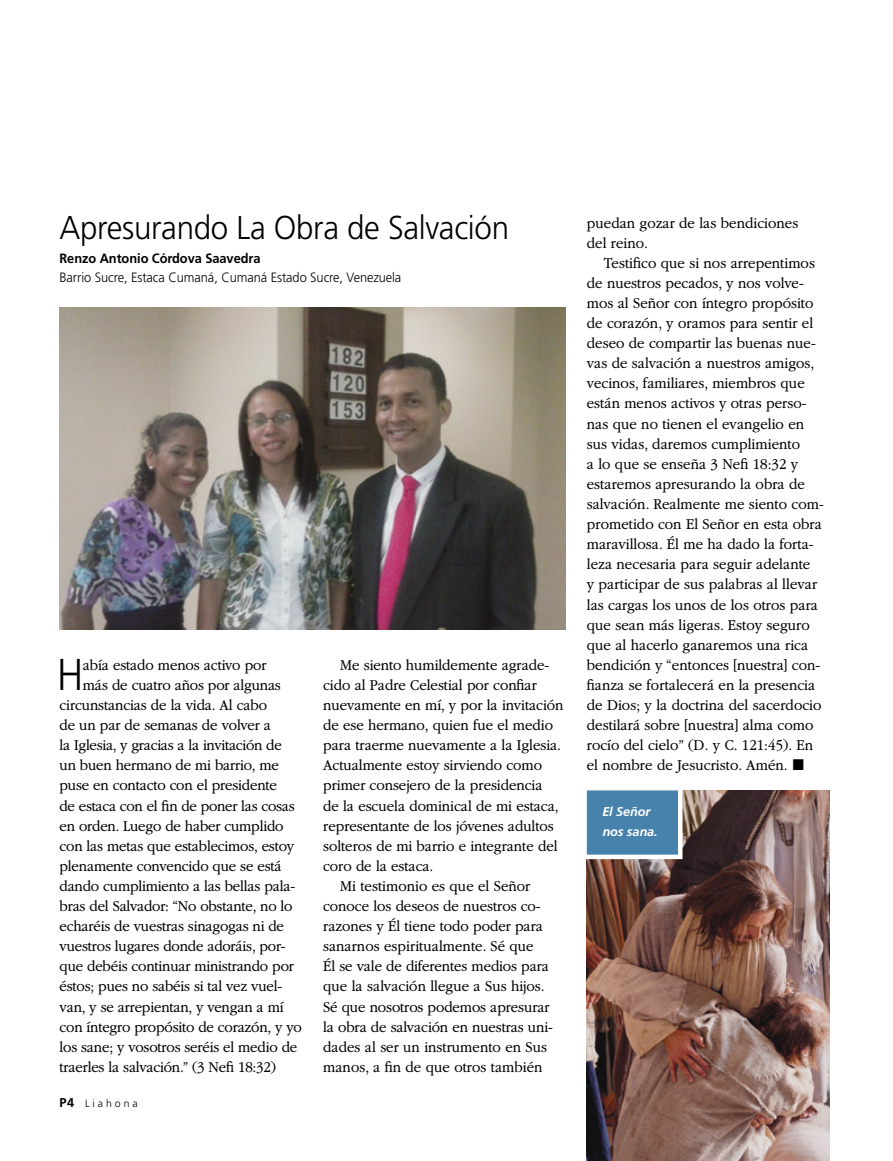
<style>
.page{position:relative;width:893px;height:1161px;background:#fff}
.page>*{position:absolute;margin:0;border:0;box-sizing:border-box;transform-origin:0 0}
.ARTCL_para_first_NEW{font:300 44.55px "Frutigerlds Lat";color:#000;scale:.88 1}
.ARTCL_title_NEWS{font:300 33px "Frutigerlds Lat";letter-spacing:-.01em;color:#000;scale:.95 1}
.ARTCL_para_NEWS{font:300 15.75px/20.1px "Garamondlds Lat Plus";color:#000;scale:.95 1}
.ARTCL_para_first_NEW-2{font:300 15.75px "Garamondlds Lat Plus";letter-spacing:-.015em;color:#000;scale:.95 1}
.ARTCL-BY_para{font:300 13.5px "Frutigerlds Lat";letter-spacing:-.005em;color:#000;scale:.95 1}
.ARTCL-BY_para_first{font:700 13.5px "Frutigerlds Lat";letter-spacing:-.005em;color:#000;scale:.95 1}
.FIGimg_CAP_para_NEWS{font:italic 700 12.75px/20.2px "Frutigerlds Lat";letter-spacing:-.01em;color:#fff}
.t1{font:300 10.5px "Frutigerlds Lat";letter-spacing:.28em;color:#000}
.s1{font-weight:700;font-size:12.75px}
</style>
<div class="page">
<img style="left:60px;top:308px;width:506px;height:322px">
<img style="left:587px;top:790px;width:242px;height:371px">
<div style="left:582px;top:786px;width:100px;height:73px;background:#4782ad;border:4px solid #fff"></div>
<p class="ARTCL_title_NEWS" style="left:60px;top:204px;width:475px">Apresurando La Obra de Salvación</p>
<p class="ARTCL-BY_para_first" style="left:60px;top:248px;width:213px">Renzo Antonio Córdova Saavedra</p>
<p class="ARTCL-BY_para" style="left:60px;top:267px;width:361px">Barrio Sucre, Estaca Cumaná, Cumaná Estado Sucre, Venezuela</p>
<p class="ARTCL_para_first_NEW" style="left:57px;top:642px;width:31px">H</p>
<p class="ARTCL_para_first_NEW-2" style="left:83px;top:653px;width:195px">abía estado menos activo por</p>
<p class="ARTCL_para_first_NEW-2" style="left:83px;top:673px;width:210px">más de cuatro años por algunas</p>
<p class="ARTCL_para_first_NEW-2" style="left:60px;top:694px;width:220px">circunstancias de la vida. Al cabo</p>
<p class="ARTCL_para_first_NEW-2" style="left:60px;top:714px;width:224px">de un par de semanas de volver a</p>
<p class="ARTCL_para_first_NEW-2" style="left:60px;top:734px;width:235px">la Iglesia, y gracias a la invitación de</p>
<p class="ARTCL_para_first_NEW-2" style="left:60px;top:754px;width:232px">un buen hermano de mi barrio, me</p>
<p class="ARTCL_para_first_NEW-2" style="left:60px;top:774px;width:230px">puse en contacto con el presidente</p>
<p class="ARTCL_para_first_NEW-2" style="left:60px;top:794px;width:249px">de estaca con el fin de poner las cosas</p>
<p class="ARTCL_para_first_NEW-2" style="left:60px;top:814px;width:237px">en orden. Luego de haber cumplido</p>
<p class="ARTCL_para_first_NEW-2" style="left:60px;top:834px;width:249px">con las metas que establecimos, estoy</p>
<p class="ARTCL_para_first_NEW-2" style="left:60px;top:854px;width:235px">plenamente convencido que se está</p>
<p class="ARTCL_para_first_NEW-2" style="left:60px;top:874px;width:250px">dando cumplimiento a las bellas pala-</p>
<p class="ARTCL_para_first_NEW-2" style="left:60px;top:895px;width:247px">bras del Salvador: “No obstante, no lo</p>
<p class="ARTCL_para_first_NEW-2" style="left:60px;top:915px;width:238px">echaréis de vuestras sinagogas ni de</p>
<p class="ARTCL_para_first_NEW-2" style="left:60px;top:935px;width:239px">vuestros lugares donde adoráis, por-</p>
<p class="ARTCL_para_first_NEW-2" style="left:60px;top:955px;width:248px">que debéis continuar ministrando por</p>
<p class="ARTCL_para_first_NEW-2" style="left:60px;top:975px;width:236px">éstos; pues no sabéis si tal vez vuel-</p>
<p class="ARTCL_para_first_NEW-2" style="left:60px;top:995px;width:237px">van, y se arrepientan, y vengan a mí</p>
<p class="ARTCL_para_first_NEW-2" style="left:60px;top:1015px;width:257px">con íntegro propósito de corazón, y yo</p>
<p class="ARTCL_para_first_NEW-2" style="left:60px;top:1035px;width:252px">los sane; y vosotros seréis el medio de</p>
<p class="ARTCL_para_first_NEW-2" style="left:60px;top:1055px;width:230px">traerles la salvación.” (3 Nefi 18:32)</p>
<p class="t1" style="left:60px;top:1095px;width:80px"><span class="s1">P4</span> Liahona</p>
<p class="ARTCL_para_NEWS" style="left:323px;top:654px;width:254px;text-indent:17px">Me siento humildemente agrade&shy;cido al Padre Celestial por confiar nuevamente en mí, y por la invitación de ese hermano, quien fue el medio para traerme nuevamente a la Iglesia.<br>Actualmente estoy sirviendo como primer consejero de la presidencia<br>de la escuela dominical de mi estaca, representante de los jóvenes adultos solteros de mi barrio e integrante del coro de la estaca.</p>
<p class="ARTCL_para_NEWS" style="left:323px;top:876px;width:243px;text-indent:17px">Mi testimonio es que el Señor conoce los deseos de nuestros co&shy;razones y Él tiene todo poder para sanarnos espiritualmente. Sé que<br>Él se vale de diferentes medios para que la salvación llegue a Sus hijos.<br>Sé que nosotros podemos apresurar la obra de salvación en nuestras uni&shy;dades al ser un instrumento en Sus manos, a fin de que otros también</p>
<p class="ARTCL_para_NEWS" style="left:587px;top:212px;width:224px">puedan gozar de las bendiciones del reino.</p>
<p class="ARTCL_para_NEWS" style="left:587px;top:252px;width:251px;text-indent:17px">Testifico que si nos arrepentimos de nuestros pecados, y nos volve&shy;mos al Señor con íntegro propósito de corazón, y oramos para sentir el deseo de compartir las buenas nue&shy;vas de salvación a nuestros amigos, vecinos, familiares, miembros que están menos activos y otras perso&shy;nas que no tienen el evangelio en sus vidas, daremos cumplimiento<br>a lo que se enseña 3 Nefi 18:32 y estaremos apresurando la obra de salvación. Realmente me siento com&shy;prometido con El Señor en esta obra maravillosa. Él me ha dado la forta&shy;leza necesaria para seguir adelante<br>y participar de sus palabras al llevar las cargas los unos de los otros para que sean más ligeras. Estoy seguro que al hacerlo ganaremos una rica bendición y “entonces [nuestra] con&shy;fianza se fortalecerá en la presencia de Dios; y la doctrina del sacerdocio destilará sobre [nuestra] alma como rocío del cielo” (D. y C. 121:45). En el nombre de Jesucristo. Amén. ◼</p>
<p class="FIGimg_CAP_para_NEWS" style="left:602px;top:801px;width:57px">El Señor nos sana.</p>
</div>
